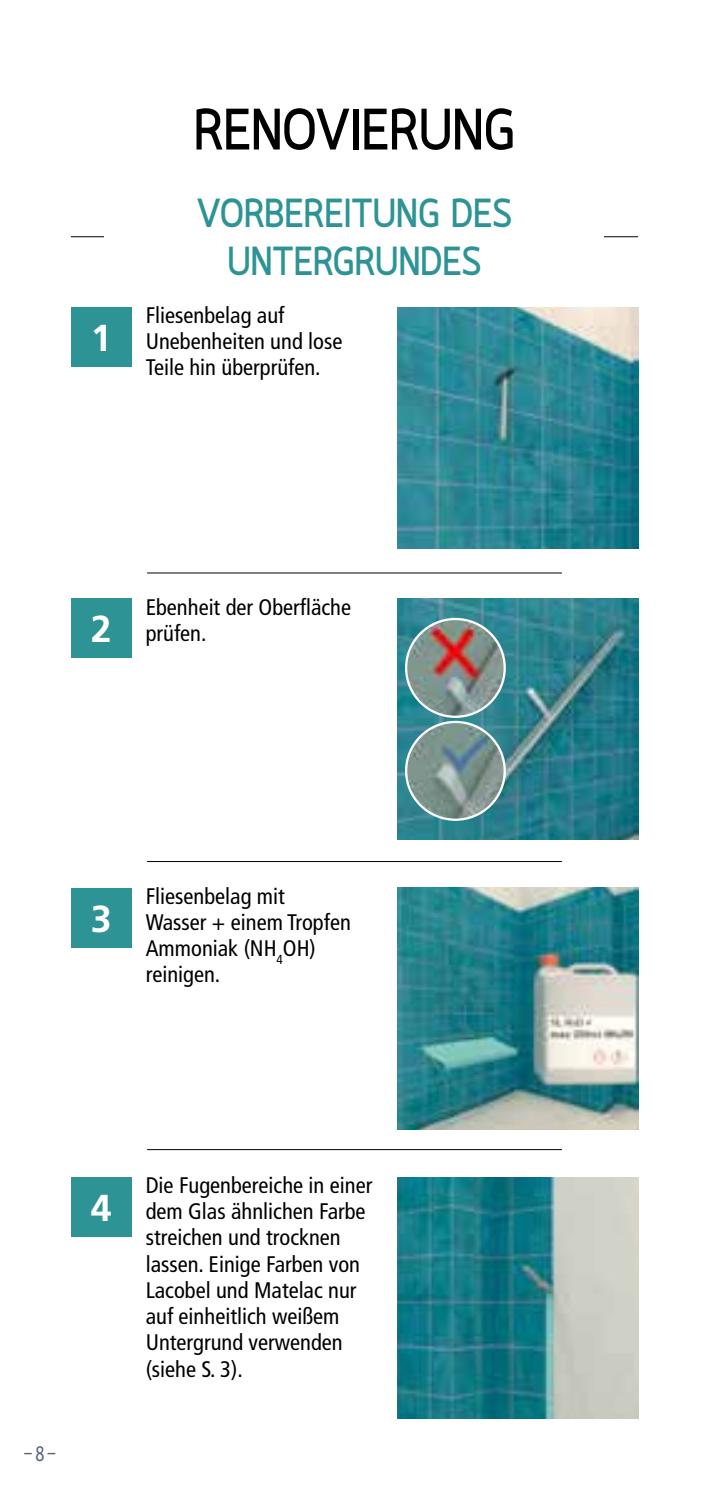
<style>
.page{position:relative;width:709px;height:1489px;background:#fff}
.page>*{position:absolute;margin:0;border:0;box-sizing:border-box;transform-origin:0 0}
.t1{font:700 57.5px "Quark";color:#000;scale:.9 1}
.t2{font:700 40px/48px "Quark";color:#2e9394;text-align:center;scale:.9 1}
.t3{font:700 37.5px "Frutiger LT Std";color:#fff}
.t4{font:condensed 22.5px/26.2px "Frutiger LT Std";color:#000}
.t5{font:22.5px "Myriad Pro";color:#536371;scale:.78 1}
</style>
<div class="page">
<div style="left:71px;top:307px;width:60px;height:59px;background:#2e9394"></div>
<div style="left:71px;top:599px;width:60px;height:59px;background:#2e9394"></div>
<div style="left:71px;top:887px;width:60px;height:60px;background:#2e9394"></div>
<div style="left:71px;top:1176px;width:60px;height:60px;background:#2e9394"></div>
<img style="left:397px;top:887px;width:241px;height:241px">
<img style="left:397px;top:307px;width:241px;height:241px">
<img style="left:397px;top:1177px;width:241px;height:240px">
<img style="left:397px;top:599px;width:241px;height:240px">
<img style="left:406px;top:619px;width:98px;height:97px">
<div style="left:405px;top:618px;width:101px;height:100px;border:2px solid #fff;border-radius:50%"></div>
<img style="left:406px;top:722px;width:98px;height:97px">
<div style="left:405px;top:720px;width:101px;height:100px;border:2px solid #fff;border-radius:50%"></div>
<hr style="left:71px;top:236px;width:567px;height:1px;background:#000">
<div style="left:105px;top:197px;width:499px;height:82px;background:#fff"></div>
<hr style="left:147px;top:572px;width:415px;height:1px;background:#000">
<hr style="left:147px;top:861px;width:415px;height:1px;background:#000">
<hr style="left:147px;top:1149px;width:415px;height:1px;background:#000">
<h3 class="t3" style="left:91px;top:315px;width:22px">1</h3>
<h1 class="t1" style="left:194px;top:96px;width:358px">RENOVIERUNG</h1>
<h2 class="t2" style="left:197px;top:193px;width:352px">VORBEREITUNG DES<br>UNTERGRUNDES</h2>
<p class="t4" style="left:146px;top:302px;width:198px">Fliesenbelag auf<br>Unebenheiten und lose<br>Teile hin überprüfen.</p>
<h3 class="t3" style="left:91px;top:607px;width:22px">2</h3>
<p class="t4" style="left:146px;top:593px;width:207px">Ebenheit der Oberfläche prüfen.</p>
<h3 class="t3" style="left:91px;top:896px;width:22px">3</h3>
<p class="t4" style="left:146px;top:882px;width:207px">Fliesenbelag mit<br>Wasser + einem Tropfen<br>Ammoniak (NH<sub>4</sub>OH) reinigen.</p>
<p class="t5" style="left:24px;top:1439px;width:42px">–8–</p>
<h3 class="t3" style="left:91px;top:1185px;width:22px">4</h3>
<p class="t4" style="left:146px;top:1171px;width:228px">Die Fugenbereiche in einer dem Glas ähnlichen Farbe streichen und trocknen lassen. Einige Farben von<br>Lacobel und Matelac nur auf einheitlich weißem<br>Untergrund verwenden (siehe S. 3).</p>
</div>
